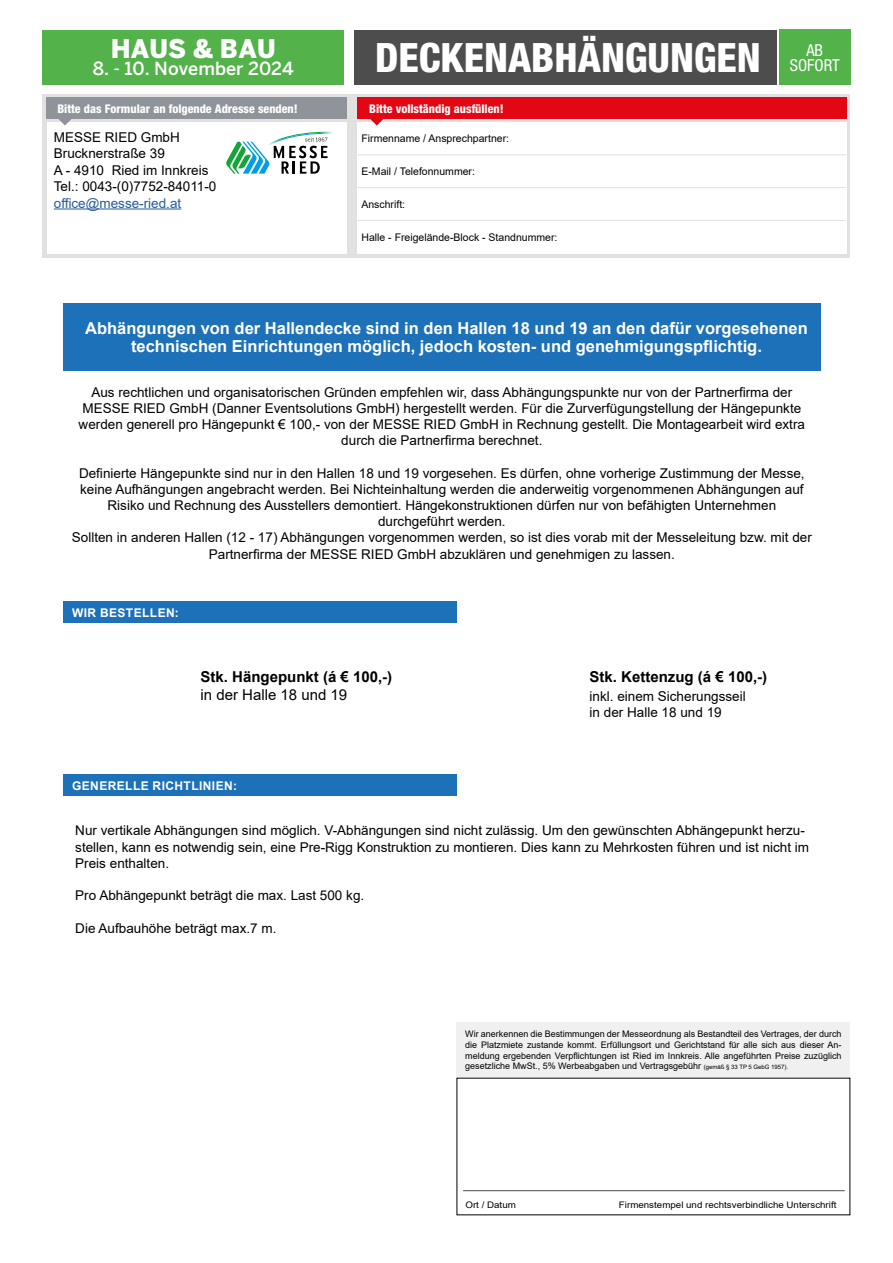
<style>
.page{position:relative;width:893px;height:1263px;background:#fff}
.page>*{position:absolute;margin:0;border:0;box-sizing:border-box;transform-origin:0 0}
.t1{font:800 condensed 40.5px "Helvetica Neue LT Std";color:#fff}
.t2{font:900 25.5px "Benton Sans";color:#fff}
.t3{font:500 18px "Benton Sans";color:#fff}
.t4{font:700 16.5px/18px "Arial";color:#fff;text-align:center}
.t5{font:condensed 16.5px/15px "Helvetica Neue LT Std";color:#fff;text-align:center}
.t6{font:700 15px "Arial";color:#000}
.t7{font:15px "Arial";color:#000}
.t8{font:13.5px/16.2px "Arial";color:#000}
.t9{font:13.5px "Arial";color:#275b9b}
.t10{font:800 condensed 12px "Helvetica Neue LT Std";color:#fff}
.t11{font:700 12px "Arial";letter-spacing:.035em;color:#fff}
.t12{font:10.5px "Arial";color:#000}
.t13{font:9px/10.8px "Arial";color:#000;text-align:justify}
.t14{font:9px "Arial";color:#000;scale:1.08 1}
.s1{font-size:6px}
</style>
<div class="page">
<div style="left:43px;top:94px;width:807px;height:164px;background:#e1e1e1"></div>
<div style="left:47px;top:122px;width:300px;height:132px;background:#fff"></div>
<div style="left:354px;top:30px;width:422px;height:55px;background:#4d4d4d"></div>
<div style="left:47px;top:98px;width:300px;height:21px;background:#8f949b"></div>
<svg style="left:58px;top:119px;width:14px;height:7px"></svg>
<div style="left:357px;top:122px;width:489px;height:132px;background:#fff"></div>
<hr style="left:357px;top:155px;width:489px;height:1px;background:#e1e1e1">
<hr style="left:357px;top:187px;width:489px;height:1px;background:#e1e1e1">
<hr style="left:357px;top:220px;width:489px;height:1px;background:#e1e1e1">
<div style="left:357px;top:98px;width:489px;height:21px;background:#e30613"></div>
<svg style="left:370px;top:119px;width:14px;height:7px"></svg>
<div style="left:779px;top:30px;width:71px;height:55px;background:#53b24a"></div>
<div style="left:63px;top:601px;width:394px;height:22px;background:#1d71b8"></div>
<div style="left:63px;top:775px;width:394px;height:21px;background:#1d71b8"></div>
<div style="left:63px;top:304px;width:758px;height:67px;background:#1d71b8"></div>
<hr style="left:54px;top:208px;width:127px;height:1px;background:#275b9b">
<svg style="left:226px;top:132px;width:107px;height:42px"></svg>
<div style="left:43px;top:30px;width:301px;height:54px;background:#53b24a"></div>
<div style="left:457px;top:1022px;width:393px;height:55px;background:#f0f0f0"></div>
<hr style="left:463px;top:1190px;width:382px;height:1px;background:#4d4d4d">
<h2 class="t2" style="left:111px;top:34px;width:166px">HAUS &amp; BAU</h2>
<h3 class="t3" style="left:93px;top:57px;width:202px">8. - 10. November 2024</h3>
<h1 class="t1" style="left:375px;top:32px;width:387px">DECKENABHÄNGUNGEN</h1>
<p class="t5" style="left:790px;top:42px;width:51px">AB<br>SOFORT</p>
<p class="t10" style="left:57px;top:101px;width:242px">Bitte das Formular an folgende Adresse senden!</p>
<p class="t10" style="left:369px;top:101px;width:136px">Bitte vollständig ausfüllen!</p>
<p class="t8" style="left:54px;top:128px;width:164px">MESSE RIED GmbH<br>Brucknerstraße 39<br>A - 4910 Ried im Innkreis<br>Tel.: 0043-(0)7752-84011-0</p>
<p class="t9" style="left:54px;top:193px;width:129px">office@messe-ried.at</p>
<p class="t12" style="left:361px;top:131px;width:149px">Firmenname / Ansprechpartner:</p>
<p class="t12" style="left:361px;top:164px;width:115px">E-Mail / Telefonnummer:</p>
<p class="t12" style="left:361px;top:197px;width:45px">Anschrift:</p>
<p class="t12" style="left:361px;top:230px;width:198px">Halle - Freigelände-Block - Standnummer:</p>
<p class="t4" style="left:85px;top:320px;width:724px">Abhängungen von der Hallendecke sind in den Hallen 18 und 19 an den dafür vorgesehenen technischen Einrichtungen möglich, jedoch kosten- und genehmigungspflichtig.</p>
<p class="t8" style="left:79px;top:384px;width:728px;text-align:center">Aus rechtlichen und organisatorischen Gründen empfehlen wir, dass Abhängungspunkte nur von der Partnerfirma der MESSE RIED GmbH (Danner Eventsolutions GmbH) hergestellt werden. Für die Zurverfügungstellung der Hängepunkte werden generell pro Hängepunkt € 100,- von der MESSE RIED GmbH in Rechnung gestellt. Die Montagearbeit wird extra durch die Partnerfirma berechnet.</p>
<p class="t8" style="left:72px;top:465px;width:741px;text-align:center">Definierte Hängepunkte sind nur in den Hallen 18 und 19 vorgesehen. Es dürfen, ohne vorherige Zustimmung der Messe, keine Aufhängungen angebracht werden. Bei Nichteinhaltung werden die anderweitig vorgenommenen Abhängungen auf Risiko und Rechnung des Ausstellers demontiert. Hängekonstruktionen dürfen nur von befähigten Unternehmen durchgeführt werden.<br>Sollten in anderen Hallen (12 - 17) Abhängungen vorgenommen werden, so ist dies vorab mit der Messeleitung bzw. mit der Partnerfirma der MESSE RIED GmbH abzuklären und genehmigen zu lassen.</p>
<p class="t11" style="left:72px;top:604px;width:108px">WIR BESTELLEN:</p>
<p class="t6" style="left:201px;top:666px;width:193px">Stk. Hängepunkt (á € 100,-)</p>
<p class="t7" style="left:201px;top:685px;width:148px">in der Halle 18 und 19</p>
<p class="t11" style="left:72px;top:777px;width:166px">GENERELLE RICHTLINIEN:</p>
<p class="t6" style="left:590px;top:666px;width:179px">Stk. Kettenzug (á € 100,-)</p>
<p class="t8" style="left:590px;top:688px;width:158px">inkl. einem Sicherungsseil in der Halle 18 und 19</p>
<p class="t8" style="left:75px;top:822px;width:735px">Nur vertikale Abhängungen sind möglich. V-Abhängungen sind nicht zulässig. Um den gewünschten Abhängepunkt herzu&shy;stellen, kann es notwendig sein, eine Pre-Rigg Konstruktion zu montieren. Dies kann zu Mehrkosten führen und ist nicht im<br>Preis enthalten.</p>
<p class="t8" style="left:75px;top:887px;width:290px">Pro Abhängepunkt beträgt die max. Last 500 kg.</p>
<p class="t8" style="left:75px;top:920px;width:203px">Die Aufbauhöhe beträgt max.7 m.</p>
<p class="t13" style="left:465px;top:1028px;width:378px">Wir anerkennen die Bestimmungen der Messeordnung als Bestandteil des Vertrages, der durch die Platzmiete zustande kommt. Erfüllungsort und Gerichtstand für alle sich aus dieser An&shy;meldung ergebenden Verpflichtungen ist Ried im Innkreis. Alle angeführten Preise zuzüglich gesetzliche MwSt., 5% Werbeabgaben und Vertragsgebühr <span class="s1">(gemäß § 33 TP 5 GebG 1957).</span></p>
<p class="t14" style="left:465px;top:1198px;width:48px">Ort / Datum</p>
<p class="t14" style="left:619px;top:1198px;width:203px">Firmenstempel und rechtsverbindliche Unterschrift</p>
</div>
